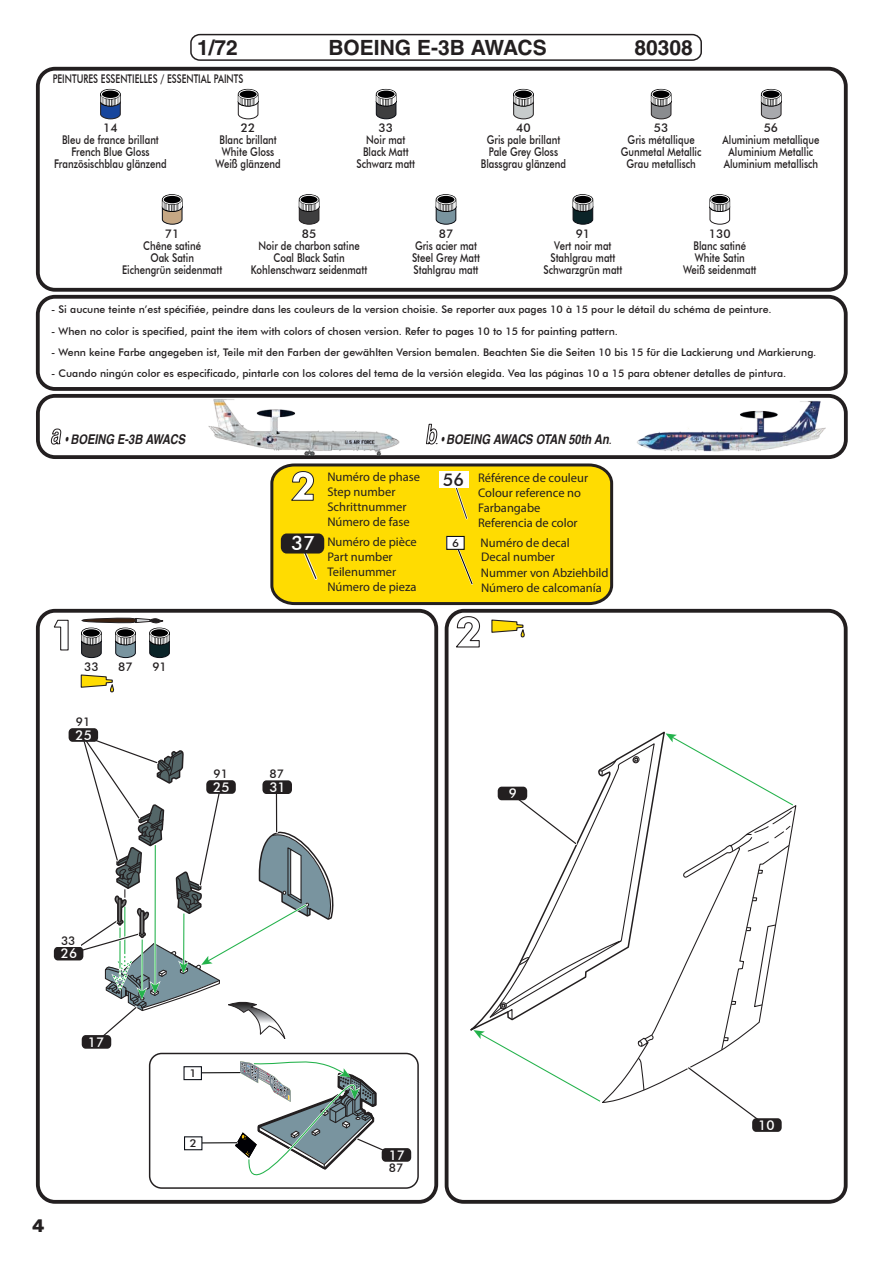
<style>
.page{position:relative;width:893px;height:1263px;background:#fff}
.page>*{position:absolute;margin:0;border:0;box-sizing:border-box;transform-origin:0 0}
.t1{font:700 39.75px "Futura BT";color:#fff}
.t2{font:700 21px "Helvetica CE";color:#231f20}
.t3{font:500 19.8px "Futura BT";color:#fff}
.t4{font:700 18px "Rubik";color:#231f20}
.t5{font:500 17.7px "Futura BT";color:#231f20}
.t6{font:italic 700 condensed 13.5px "Helvetica LT";color:#231f20;scale:.75 1}
.t7{font:500 13.5px "Futura BT";color:#fff}
.t8{font:12.6px/15.5px "Myriad Pro";color:#231f20}
.t9{font:12.45px/15px "Myriad Pro";color:#231f20}
.t10{font:500 12px/12px "Futura BT";color:#231f20;text-align:center}
.t11{font:500 12px "Futura BT";color:#231f20;scale:.75 1}
.t12{font:500 10.8px "Futura BT";color:#231f20;scale:1.08 1}
.t13{font:500 10.5px "Futura BT";color:#231f20}
.s1{font-size:27px;color:#fff}
.s2{font-size:9px}
</style>
<div class="page">
<div style="left:445px;top:609px;width:403px;height:595px;border:4px solid #231f20;border-radius:17px"></div>
<div style="left:36px;top:609px;width:402px;height:595px;border:4px solid #231f20;border-radius:17px"></div>
<div style="left:36px;top:394px;width:812px;height:65px;border:4px solid #231f20;border-radius:17px"></div>
<div style="left:36px;top:295px;width:812px;height:96px;border:4px solid #231f20;border-radius:17px"></div>
<svg style="left:35px;top:66px;width:813px;height:226px"></svg>
<svg style="left:470px;top:731px;width:195px;height:300px"></svg>
<svg style="left:489px;top:742px;width:166px;height:197px"></svg>
<svg style="left:632px;top:756px;width:7px;height:7px"></svg>
<svg style="left:489px;top:939px;width:112px;height:81px"></svg>
<svg style="left:601px;top:804px;width:196px;height:299px"></svg>
<svg style="left:637px;top:1057px;width:7px;height:34px"></svg>
<svg style="left:638px;top:1034px;width:16px;height:13px"></svg>
<svg style="left:665px;top:733px;width:131px;height:318px"></svg>
<svg style="left:473px;top:1030px;width:130px;height:73px"></svg>
<svg style="left:507px;top:790px;width:73px;height:58px"></svg>
<div style="left:498px;top:787px;width:29px;height:13px;background:#231f20;border-radius:4px"></div>
<svg style="left:684px;top:1064px;width:86px;height:54px"></svg>
<div style="left:752px;top:1118px;width:30px;height:14px;background:#231f20;border-radius:4px"></div>
<svg style="left:491px;top:619px;width:34px;height:19px"></svg>
<svg style="left:454px;top:616px;width:26px;height:32px"></svg>
<div style="left:149px;top:1053px;width:270px;height:136px;border:1px solid #231f20;border-radius:12px"></div>
<div style="left:54px;top:947px;width:29px;height:13px;background:#231f20;border-radius:4px"></div>
<svg style="left:235px;top:1053px;width:165px;height:151px"></svg>
<div style="left:382px;top:1148px;width:29px;height:14px;background:#231f20;border-radius:4px"></div>
<div style="left:385px;top:1162px;width:23px;height:12px;background:#fff"></div>
<div style="left:82px;top:1035px;width:29px;height:14px;background:#231f20;border-radius:4px"></div>
<hr style="left:193px;top:1071px;width:47px;height:3px;background:#fff">
<hr style="left:193px;top:1072px;width:47px;height:1px;background:#000">
<div style="left:184px;top:1067px;width:17px;height:12px;background:#fff"></div>
<div style="left:183px;top:1066px;width:19px;height:14px;border:1px solid #090d14"></div>
<hr style="left:193px;top:1142px;width:44px;height:2px;background:#fff">
<hr style="left:193px;top:1142px;width:44px;height:1px;background:#000">
<div style="left:185px;top:1137px;width:17px;height:13px;background:#fff"></div>
<div style="left:184px;top:1136px;width:18px;height:14px;border:1px solid #090d14"></div>
<svg style="left:64px;top:674px;width:270px;height:373px"></svg>
<svg style="left:81px;top:617px;width:89px;height:41px"></svg>
<svg style="left:53px;top:619px;width:16px;height:32px"></svg>
<svg style="left:709px;top:194px;width:21px;height:31px"></svg>
<svg style="left:572px;top:194px;width:21px;height:31px"></svg>
<svg style="left:435px;top:194px;width:22px;height:31px"></svg>
<svg style="left:298px;top:194px;width:22px;height:31px"></svg>
<svg style="left:162px;top:194px;width:21px;height:31px"></svg>
<svg style="left:761px;top:89px;width:21px;height:31px"></svg>
<svg style="left:651px;top:89px;width:21px;height:31px"></svg>
<svg style="left:513px;top:89px;width:21px;height:31px"></svg>
<svg style="left:376px;top:89px;width:21px;height:31px"></svg>
<svg style="left:238px;top:89px;width:21px;height:31px"></svg>
<svg style="left:100px;top:89px;width:21px;height:31px"></svg>
<img style="left:637px;top:400px;width:189px;height:51px">
<svg style="left:426px;top:424px;width:11px;height:21px"></svg>
<img style="left:208px;top:399px;width:192px;height:57px">
<svg style="left:51px;top:428px;width:10px;height:17px"></svg>
<div style="left:190px;top:34px;width:512px;height:27px;border:1px solid #231f20;border-radius:9px"></div>
<svg style="left:270px;top:463px;width:344px;height:143px"></svg>
<svg style="left:290px;top:471px;width:24px;height:30px"></svg>
<svg style="left:297px;top:553px;width:23px;height:29px"></svg>
<div style="left:281px;top:533px;width:43px;height:20px;background:#231f20;border-radius:6px"></div>
<svg style="left:451px;top:477px;width:18px;height:44px"></svg>
<div style="left:439px;top:471px;width:29px;height:17px;background:#fff"></div>
<svg style="left:453px;top:540px;width:22px;height:46px"></svg>
<div style="left:447px;top:536px;width:17px;height:13px;background:#fff"></div>
<div style="left:446px;top:536px;width:19px;height:14px;border:1px solid #090d14"></div>
<h2 class="t2" style="left:197px;top:35px;width:42px">1/72</h2>
<h2 class="t2" style="left:328px;top:35px;width:220px">BOEING E-3B AWACS</h2>
<h2 class="t2" style="left:635px;top:35px;width:60px">80308</h2>
<p class="t11" style="left:53px;top:72px;width:256px">PEINTURES ESSENTIELLES / ESSENTIAL PAINTS</p>
<p class="t10" style="left:54px;top:122px;width:114px">14<br>Bleu de france brillant<br>French Blue Gloss<br>Französischblau glänzend</p>
<p class="t10" style="left:216px;top:122px;width:67px">22<br>Blanc brillant<br>White Gloss<br>Weiß glänzend</p>
<p class="t10" style="left:356px;top:122px;width:60px">33<br>Noir mat<br>Black Matt<br>Schwarz matt</p>
<p class="t10" style="left:481px;top:122px;width:87px">40<br>Gris pale brillant<br>Pale Grey Gloss<br>Blassgrau glänzend</p>
<p class="t10" style="left:621px;top:122px;width:82px">53<br>Gris métallique<br>Gunmetal Metallic<br>Grau metallisch</p>
<p class="t10" style="left:722px;top:122px;width:98px">56<br>Aluminium metallique<br>Aluminium Metallic<br>Aluminium metallisch</p>
<p class="t10" style="left:122px;top:227px;width:102px">71<br>Chêne satiné<br>Oak Satin<br>Eichengrün seidenmatt</p>
<p class="t10" style="left:251px;top:227px;width:118px">85<br>Noir de charbon satine<br>Coal Black Satin<br>Kohlenschwarz seidenmatt</p>
<p class="t10" style="left:412px;top:227px;width:69px">87<br>Gris acier mat<br>Steel Grey Matt<br>Stahlgrau matt</p>
<p class="t10" style="left:543px;top:227px;width:81px">91<br>Vert noir mat<br>Stahlgrau matt<br>Schwarzgrün matt</p>
<p class="t10" style="left:683px;top:227px;width:75px">130<br>Blanc satiné<br>White Satin<br>Weiß seidenmatt</p>
<p class="t13" style="left:51px;top:303px;width:722px">- Si aucune teinte n’est spécifiée, peindre dans les couleurs de la version choisie. Se reporter aux pages 10 à 15 pour le détail du schéma de peinture.</p>
<p class="t13" style="left:51px;top:325px;width:568px">- When no color is specified, paint the item with colors of chosen version. Refer to pages 10 to 15 for painting pattern.</p>
<p class="t13" style="left:51px;top:346px;width:767px">- Wenn keine Farbe angegeben ist, Teile mit den Farben der gewählten Version bemalen. Beachten Sie die Seiten 10 bis 15 für die Lackierung und Markierung.</p>
<p class="t13" style="left:51px;top:367px;width:737px">- Cuando ningún color es especificado, pintarle con los colores del tema de la versión elegida. Vea las páginas 10 a 15 para obtener detalles de pintura.</p>
<p class="t6" style="left:50px;top:431px;width:181px"><span class="s1">a</span> • BOEING E-3B AWACS</p>
<p class="t6" style="left:425px;top:431px;width:249px"><span class="s1">b</span> • BOEING AWACS OTAN 50th An<span class="s2">.</span></p>
<p class="t10" style="left:84px;top:661px;width:16px">33</p>
<p class="t10" style="left:118px;top:661px;width:16px">87</p>
<p class="t10" style="left:152px;top:661px;width:16px">91</p>
<p class="t10" style="left:76px;top:716px;width:16px">91</p>
<p class="t7" style="left:76px;top:727px;width:18px">25</p>
<h1 class="t1" style="left:291px;top:462px;width:26px">2</h1>
<h3 class="t3" style="left:291px;top:531px;width:25px">37</h3>
<p class="t9" style="left:327px;top:469px;width:94px">Numéro de phase<br>Step number<br>Schrittnummer<br>Número de fase</p>
<p class="t9" style="left:327px;top:534px;width:91px">Numéro de pièce<br>Part number<br>Teilenummer<br>Número de pieza</p>
<h3 class="t5" style="left:443px;top:469px;width:23px">56</h3>
<p class="t12" style="left:452px;top:536px;width:8px">6</p>
<p class="t9" style="left:478px;top:470px;width:111px">Référence de couleur<br>Colour reference no<br>Farbangabe<br>Referencia de color</p>
<p class="t8" style="left:481px;top:534px;width:91px">Numéro de decal</p>
<p class="t8" style="left:481px;top:565px;width:129px">Nummer von Abziehbild<br>Número de calcomanía</p>
<p class="t8" style="left:481px;top:549px;width:75px">Decal number</p>
<p class="t10" style="left:213px;top:768px;width:16px">91</p>
<p class="t7" style="left:213px;top:779px;width:18px">25</p>
<p class="t10" style="left:270px;top:768px;width:16px">87</p>
<p class="t7" style="left:269px;top:779px;width:18px">31</p>
<p class="t7" style="left:509px;top:785px;width:10px">9</p>
<p class="t10" style="left:61px;top:934px;width:16px">33</p>
<p class="t7" style="left:61px;top:945px;width:18px">26</p>
<p class="t7" style="left:88px;top:1033px;width:18px">17</p>
<h3 class="t4" style="left:32px;top:1215px;width:14px">4</h3>
<p class="t12" style="left:189px;top:1066px;width:8px">1</p>
<p class="t12" style="left:190px;top:1136px;width:8px">2</p>
<p class="t7" style="left:389px;top:1146px;width:18px">17</p>
<p class="t10" style="left:389px;top:1162px;width:16px">87</p>
<p class="t7" style="left:758px;top:1117px;width:18px">10</p>
</div>
